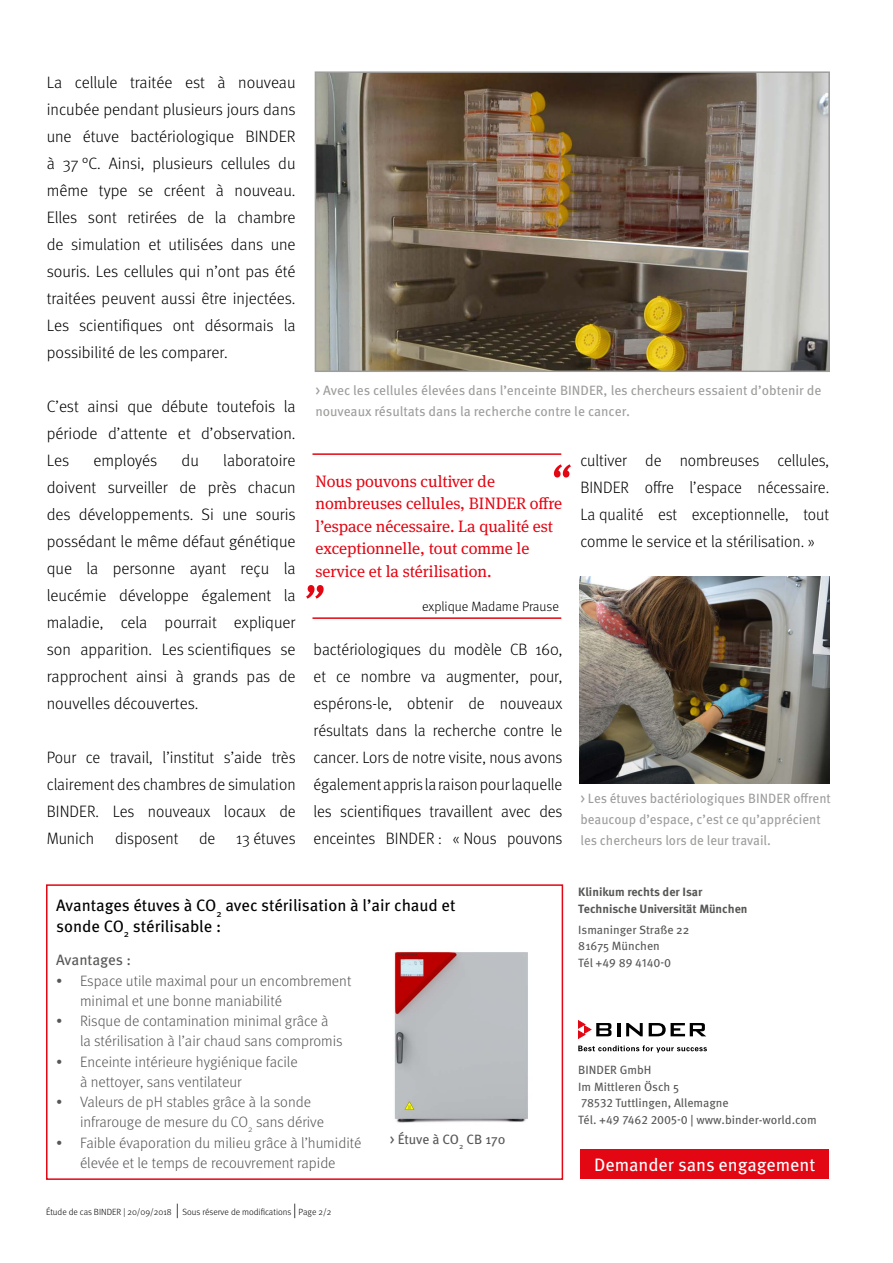
<style>
.page{position:relative;width:893px;height:1263px;background:#fff}
.page>*{position:absolute;margin:0;border:0;box-sizing:border-box;transform-origin:0 0}
.t1{font:18px "Meta Pro";color:#fff}
.t2{font:300 16.5px/27px "Meta Pro";color:#000;text-align:justify}
.t3{font:16.5px/22.5px "Meta Serif OT";color:#e30613}
.t4{font:16.5px/20.2px "Meta Pro";letter-spacing:-.005em;color:#000}
.t5{font:300 15px/20.2px "Meta Pro";color:#575756}
.t6{font:15px "Meta Pro";letter-spacing:-.005em;color:#575756}
.t7{font:13.5px/21px "Meta Pro";color:#9d9d9c}
.t8{font:300 13.5px "Meta Pro";letter-spacing:-.005em;color:#000}
.t9{font:13.5px "Meta Pro";letter-spacing:-.01em;color:#575756}
.t10{font:12px/16.5px "Meta Pro";color:#575756}
.t11{font:700 12px/16.5px "Meta Pro";color:#575756}
.t12{font:300 9px "Meta Pro";color:#000}
.s1{font-size:15px}
</style>
<div class="page">
<div style="left:46px;top:884px;width:517px;height:296px;border:2px solid #e30613"></div>
<svg style="left:578px;top:1045px;width:129px;height:8px"></svg>
<svg style="left:617px;top:1023px;width:3px;height:13px"></svg>
<svg style="left:626px;top:1023px;width:17px;height:13px"></svg>
<svg style="left:649px;top:1023px;width:57px;height:13px"></svg>
<svg style="left:578px;top:1021px;width:33px;height:17px"></svg>
<div style="left:580px;top:1149px;width:249px;height:30px;background:#e30613"></div>
<svg style="left:306px;top:585px;width:18px;height:14px"></svg>
<svg style="left:554px;top:464px;width:17px;height:13px"></svg>
<hr style="left:312px;top:453px;width:249px;height:2px;background:#e30613">
<hr style="left:312px;top:617px;width:249px;height:2px;background:#e30613">
<img style="left:318px;top:74px;width:509px;height:295px">
<div style="left:315px;top:71px;width:515px;height:301px;border:2px solid #9d9d9c"></div>
<img style="left:579px;top:577px;width:250px;height:206px">
<img style="left:394px;top:951px;width:134px;height:172px">
<p class="t2" style="left:47px;top:68px;width:250px">La cellule traitée est à nouveau incubée pendant plusieurs jours dans une étuve bactériologique BINDER à 37 °C. Ainsi, plusieurs cellules du même type se créent à nouveau.<br>Elles sont retirées de la chambre de simulation et utilisées dans une souris. Les cellules qui n’ont pas été traitées peuvent aussi être injectées.<br>Les scientifiques ont désormais la possibilité de les comparer.</p>
<p class="t2" style="left:47px;top:392px;width:250px">C’est ainsi que débute toutefois la période d’attente et d’observation.<br>Les</p>
<p class="t2" style="left:47px;top:446px;width:250px;text-indent:177px">laboratoire doivent surveiller de près chacun des développements. Si une souris possédant le même défaut génétique que la personne ayant reçu la leucémie développe également la maladie, cela pourrait expliquer son apparition. Les scientifiques se rapprochent ainsi à grands pas de nouvelles découvertes.</p>
<p class="t2" style="left:93px;top:446px;width:65px">employés</p>
<p class="t2" style="left:182px;top:446px;width:19px">du</p>
<p class="t2" style="left:47px;top:743px;width:250px">Pour ce travail, l’institut s’aide très clairement des chambres de simulation BINDER. Les nouveaux locaux de Munich</p>
<p class="t2" style="left:115px;top:824px;width:65px">disposent</p>
<p class="t2" style="left:199px;top:824px;width:18px">de</p>
<p class="t2" style="left:236px;top:824px;width:61px">13 étuves</p>
<p class="t7" style="left:315px;top:379px;width:508px">&gt; Avec les cellules élevées dans l’enceinte BINDER, les chercheurs essaient d’obtenir de nouveaux résultats dans la recherche contre le cancer.</p>
<p class="t3" style="left:315px;top:470px;width:248px">Nous pouvons cultiver de nombreuses cellules, BINDER offre l’espace nécessaire. La qualité est exceptionnelle, tout comme le service et la stérilisation.</p>
<p class="t8" style="left:422px;top:596px;width:138px">explique Madame Prause</p>
<p class="t2" style="left:314px;top:635px;width:250px">bactériologiques du modèle CB 160, et ce nombre va augmenter, pour, espérons-le, obtenir de nouveaux résultats dans la recherche contre le cancer. Lors de notre visite, nous avons également appris la raison pour laquelle les scientifiques travaillent avec des enceintes BINDER : « Nous pouvons</p>
<p class="t2" style="left:580px;top:446px;width:250px">cultiver de nombreuses cellules, BINDER offre l’espace nécessaire.<br>La qualité est exceptionnelle, tout comme le service et la stérilisation. »</p>
<p class="t7" style="left:580px;top:787px;width:252px">&gt; Les étuves bactériologiques BINDER offrent beaucoup d’espace, c’est ce qu’apprécient les chercheurs lors de leur travail.</p>
<p class="t4" style="left:56px;top:894px;width:401px">Avantages étuves à CO<sub>2</sub> avec stérilisation à l’air chaud et sonde CO<sub>2</sub> stérilisable :</p>
<p class="t6" style="left:56px;top:949px;width:77px">Avantages :</p>
<p class="t5" style="left:80px;top:969px;width:273px;text-indent:-24px">• Espace utile maximal pour un encombrement minimal et une bonne maniabilité</p>
<p class="t5" style="left:80px;top:1010px;width:264px;text-indent:-24px">• Risque de contamination minimal grâce à la stérilisation à l’air chaud sans compromis</p>
<p class="t5" style="left:80px;top:1050px;width:219px;text-indent:-24px">• Enceinte intérieure hygiénique facile à nettoyer, sans ventilateur</p>
<p class="t5" style="left:80px;top:1091px;width:246px;text-indent:-24px">• Valeurs de pH stables grâce à la sonde infrarouge de mesure du CO<sub>2</sub> sans dérive</p>
<p class="t5" style="left:56px;top:1131px;width:307px;text-align:center">• Faible évaporation du milieu grâce à l’humidité élevée et le temps de recouvrement rapide</p>
<p class="t9" style="left:390px;top:1129px;width:117px">&gt; Étuve à CO<sub>2</sub> CB 170</p>
<p class="t12" style="left:46px;top:1205px;width:287px">Étude de cas BINDER | 20/09/2018 <span class="s1">|</span> Sous réserve de modifications <span class="s1">|</span> Page 2/2</p>
<p class="t11" style="left:578px;top:883px;width:171px">Klinikum rechts der Isar<br>Technische Universität München</p>
<p class="t10" style="left:578px;top:920px;width:113px">Ismaninger Straße 22<br>81675 München<br>Tél +49 89 4140-0</p>
<p class="t10" style="left:578px;top:1061px;width:240px">BINDER GmbH<br>Im Mittleren Ösch 5<br>78532 Tuttlingen, Allemagne<br>Tél. +49 7462 2005-0 | www.binder-world.com</p>
<p class="t1" style="left:594px;top:1151px;width:223px">Demander sans engagement</p>
</div>
